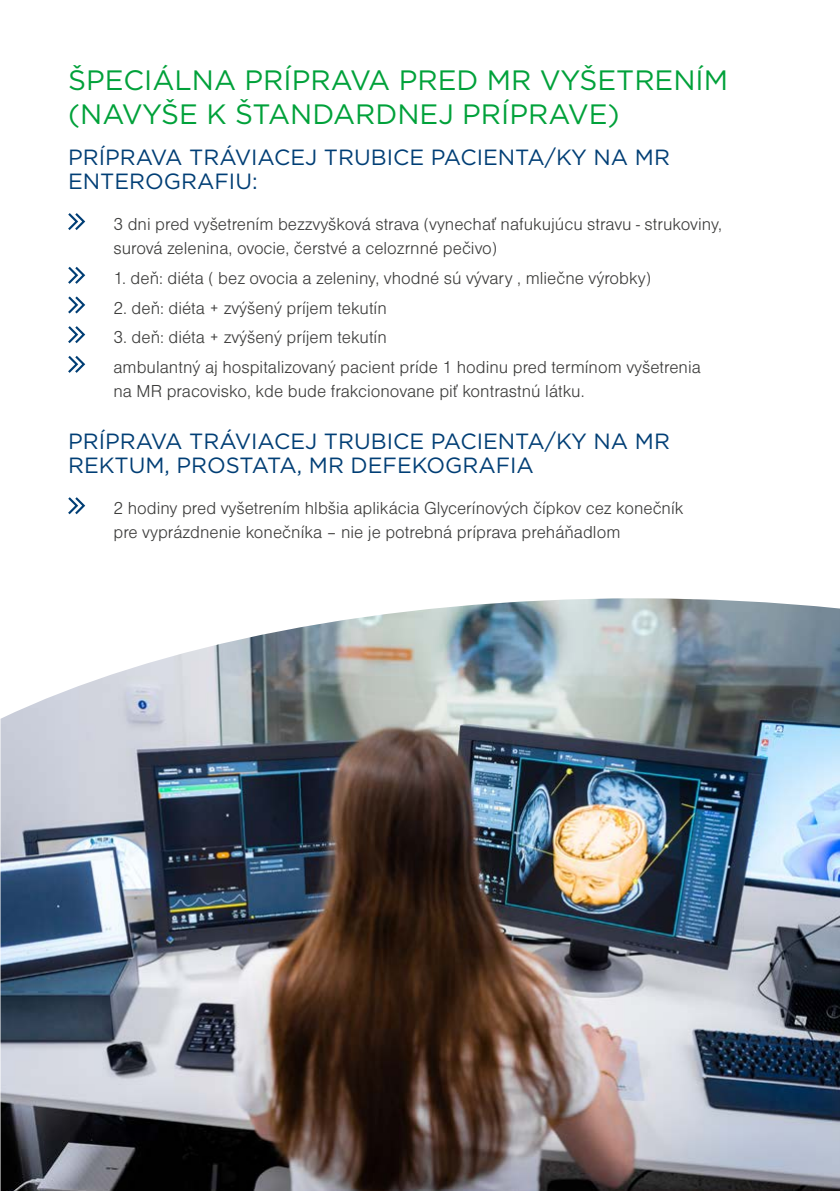
<style>
.page{position:relative;width:840px;height:1191px;background:#fff}
.page>*{position:absolute;margin:0;border:0;box-sizing:border-box;transform-origin:0 0}
.t1{font:28px/33.6px "Gotham";color:#00a13a}
.t2{font:22px/24px "Gotham";color:#003e75}
.t3{font:18px/24px "Nimbus Sans DOT Ligh";color:#3c3c3b}
</style>
<div class="page">
<img style="left:0;top:598px;width:839px;height:593px">
<svg style="left:68px;top:213px;width:18px;height:17px"></svg>
<svg style="left:68px;top:266px;width:18px;height:18px"></svg>
<svg style="left:68px;top:296px;width:18px;height:18px"></svg>
<svg style="left:68px;top:326px;width:18px;height:17px"></svg>
<svg style="left:68px;top:356px;width:18px;height:17px"></svg>
<svg style="left:68px;top:497px;width:18px;height:18px"></svg>
<h1 class="t1" style="left:68px;top:63px;width:661px">ŠPECIÁLNA PRÍPRAVA PRED MR VYŠETRENÍM (NAVYŠE K ŠTANDARDNEJ PRÍPRAVE)</h1>
<p class="t2" style="left:68px;top:145px;width:603px">PRÍPRAVA TRÁVIACEJ TRUBICE PACIENTA/KY NA MR<br>ENTEROGRAFIU:</p>
<p class="t3" style="left:113px;top:212px;width:610px">3 dni pred vyšetrením bezzvyšková strava (vynechať nafukujúcu stravu - strukoviny, surová zelenina, ovocie, čerstvé a celozrnné pečivo)</p>
<p class="t3" style="left:113px;top:266px;width:538px">1. deň: diéta ( bez ovocia a zeleniny, vhodné sú vývary , mliečne výrobky)</p>
<p class="t3" style="left:113px;top:296px;width:275px">2. deň: diéta + zvýšený príjem tekutín</p>
<p class="t3" style="left:113px;top:323px;width:588px;line-height:29.6px">3. deň: diéta + zvýšený príjem tekutín<br>ambulantný aj hospitalizovaný pacient príde 1 hodinu pred termínom vyšetrenia</p>
<p class="t3" style="left:113px;top:379px;width:472px">na MR pracovisko, kde bude frakcionovane piť kontrastnú látku.</p>
<p class="t2" style="left:68px;top:429px;width:603px">PRÍPRAVA TRÁVIACEJ TRUBICE PACIENTA/KY NA MR<br>REKTUM, PROSTATA, MR DEFEKOGRAFIA</p>
<p class="t3" style="left:113px;top:496px;width:571px">2 hodiny pred vyšetrením hlbšia aplikácia Glycerínových čípkov cez konečník pre vyprázdnenie konečníka – nie je potrebná príprava preháňadlom</p>
</div>
